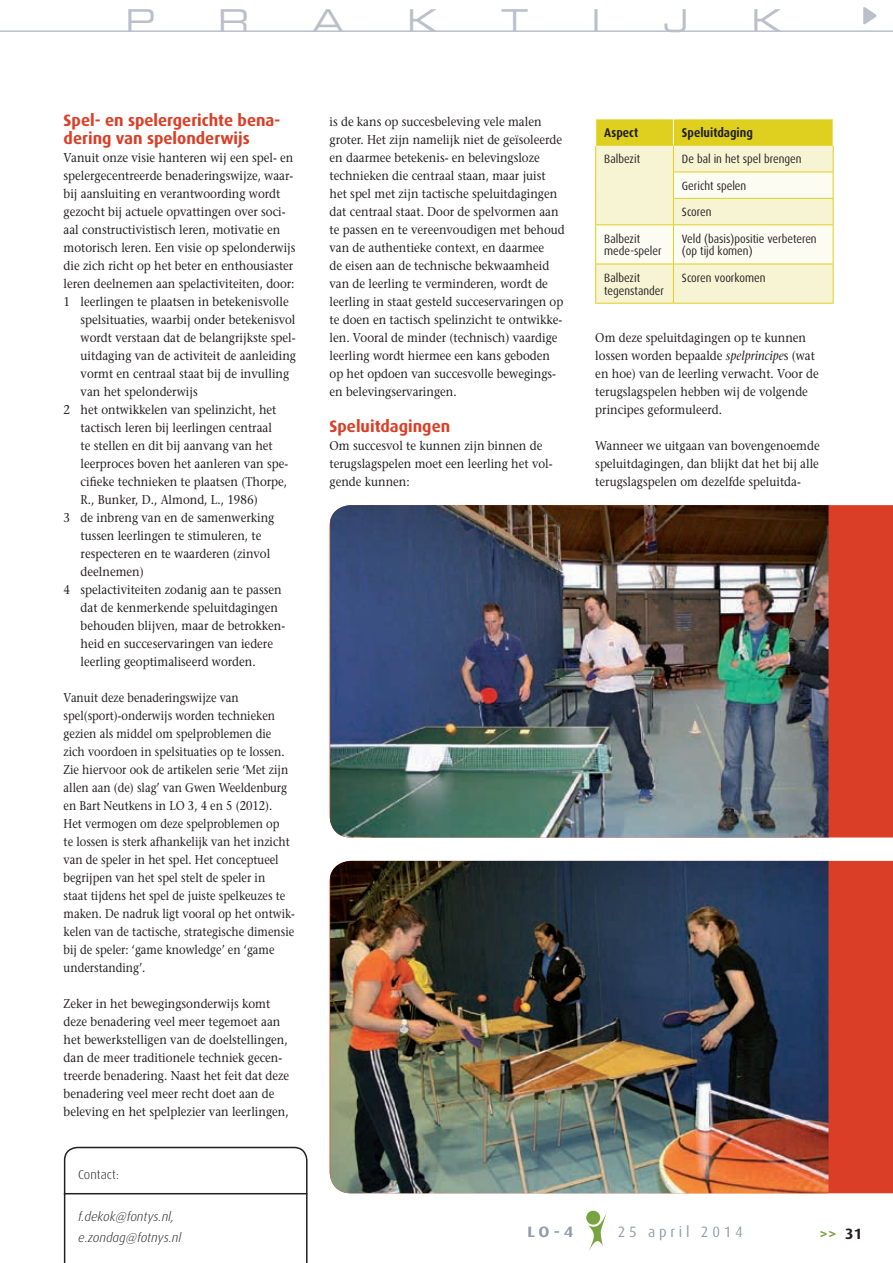
<style>
.page{position:relative;width:893px;height:1263px;background:#fff}
.page>*{position:absolute;margin:0;border:0;box-sizing:border-box;transform-origin:0 0}
.t1{font:31.5px "Eurostile Extended Two";color:#babfca}
.t2{font:700 16.5px/18px "Dax";color:#da3e26}
.t3{font:15px "Dax";letter-spacing:.26em;color:#959bab;scale:.96 1}
.t4{font:700 15px "Dax Wide";color:#959bab}
.t5{font:700 15px "Dax";color:#78a341}
.t6{font:12.75px/18px "Stone Serif";color:#231f20;scale:.9 1}
.t7{font:12.75px/18px "Stone Serif";color:#231f20;scale:.87 1}
.t8{font:italic 300 12.75px/21px "Dax";color:#231f20}
.t9{font:700 12.75px "Dax";color:#231f20;scale:.9 1}
.t10{font:300 12.75px "Dax";color:#231f20}
.t11{font:12px/12.8px "Dax";color:#231f20;scale:.9 1}
.s1{font-style:italic}
.s2{color:#231f20}
</style>
<div class="page">
<svg style="left:64px;top:1147px;width:244px;height:116px"></svg>
<hr style="left:64px;top:1193px;width:243px;height:1px;background:#231f20">
<svg style="left:0;top:7px;width:893px;height:25px"></svg>
<svg style="left:828px;top:505px;width:65px;height:332px;background:#d43e27"></svg>
<img style="left:330px;top:505px;width:498px;height:332px">
<svg style="left:828px;top:861px;width:65px;height:332px;background:#d33d28"></svg>
<img style="left:330px;top:861px;width:498px;height:332px">
<svg style="left:595px;top:119px;width:239px;height:184px"></svg>
<hr style="left:595px;top:224px;width:78px;height:1px;background:#dfd01f">
<hr style="left:595px;top:225px;width:1px;height:39px;background:#dfd01f">
<hr style="left:673px;top:224px;width:160px;height:1px;background:#dfd01f">
<hr style="left:673px;top:225px;width:1px;height:39px;background:#dfd01f">
<hr style="left:833px;top:225px;width:1px;height:39px;background:#dfd01f">
<hr style="left:595px;top:264px;width:78px;height:1px;background:#dfd01f">
<hr style="left:595px;top:264px;width:1px;height:39px;background:#dfd01f">
<hr style="left:673px;top:264px;width:160px;height:1px;background:#dfd01f">
<hr style="left:673px;top:264px;width:1px;height:39px;background:#dfd01f">
<hr style="left:833px;top:264px;width:1px;height:39px;background:#dfd01f">
<hr style="left:595px;top:303px;width:78px;height:1px;background:#dfd01f">
<hr style="left:673px;top:303px;width:160px;height:1px;background:#dfd01f">
<svg style="left:586px;top:1211px;width:14px;height:14px"></svg>
<svg style="left:588px;top:1212px;width:19px;height:39px"></svg>
<h1 class="t1" style="left:125px;top:-1px;width:31px">P</h1>
<h1 class="t1" style="left:218px;top:-1px;width:33px">R</h1>
<h1 class="t1" style="left:312px;top:-1px;width:33px">A</h1>
<h1 class="t1" style="left:407px;top:-1px;width:33px">K</h1>
<h1 class="t1" style="left:501px;top:-1px;width:29px">T</h1>
<h1 class="t1" style="left:591px;top:-1px;width:11px">I</h1>
<h1 class="t1" style="left:664px;top:-1px;width:26px">J</h1>
<h1 class="t1" style="left:752px;top:-1px;width:33px">K</h1>
<p class="t2" style="left:64px;top:111px;width:218px">Spel- en spelergerichte bena&shy;dering van spelonderwijs</p>
<p class="t6" style="left:64px;top:149px;width:257px">Vanuit onze visie hanteren wij een spel- en</p>
<p class="t6" style="left:64px;top:167px;width:257px">spelergecentreerde benaderingswijze, waar-</p>
<p class="t6" style="left:64px;top:185px;width:242px">bij aansluiting en verantwoording wordt</p>
<p class="t6" style="left:64px;top:203px;width:248px">gezocht bij actuele opvattingen over soci-</p>
<p class="t6" style="left:64px;top:221px;width:242px">aal constructivistisch leren, motivatie en</p>
<p class="t6" style="left:64px;top:239px;width:259px">motorisch leren. Een visie op spelonderwijs</p>
<p class="t6" style="left:64px;top:257px;width:257px">die zich richt op het beter en enthousiaster</p>
<p class="t6" style="left:64px;top:275px;width:258px">leren deelnemen aan spelactiviteiten, door:</p>
<p class="t6" style="left:64px;top:293px;width:252px">1 leerlingen te plaatsen in betekenisvolle</p>
<p class="t6" style="left:81px;top:311px;width:240px">spelsituaties, waarbij onder betekenisvol</p>
<p class="t6" style="left:81px;top:329px;width:240px">wordt verstaan dat de belangrijkste spel-</p>
<p class="t6" style="left:81px;top:347px;width:241px">uitdaging van de activiteit de aanleiding</p>
<p class="t6" style="left:81px;top:365px;width:233px">vormt en centraal staat bij de invulling</p>
<p class="t6" style="left:81px;top:383px;width:132px">van het spelonderwijs</p>
<p class="t6" style="left:64px;top:401px;width:238px">2 het ontwikkelen van spelinzicht, het</p>
<p class="t6" style="left:81px;top:419px;width:214px">tactisch leren bij leerlingen centraal</p>
<p class="t6" style="left:81px;top:437px;width:215px">te stellen en dit bij aanvang van het</p>
<p class="t6" style="left:81px;top:455px;width:232px">leerproces boven het aanleren van spe-</p>
<p class="t6" style="left:81px;top:473px;width:231px">cifieke technieken te plaatsen (Thorpe,</p>
<p class="t6" style="left:81px;top:491px;width:198px">R., Bunker, D., Almond, L., 1986)</p>
<p class="t6" style="left:64px;top:509px;width:236px">3 de inbreng van en de samenwerking</p>
<p class="t6" style="left:81px;top:527px;width:202px">tussen leerlingen te stimuleren, te</p>
<p class="t6" style="left:81px;top:545px;width:212px">respecteren en te waarderen (zinvol</p>
<p class="t6" style="left:81px;top:563px;width:72px">deelnemen)</p>
<p class="t6" style="left:64px;top:581px;width:244px">4 spelactiviteiten zodanig aan te passen</p>
<p class="t6" style="left:81px;top:599px;width:221px">dat de kenmerkende speluitdagingen</p>
<p class="t6" style="left:81px;top:617px;width:229px">behouden blijven, maar de betrokken-</p>
<p class="t6" style="left:81px;top:635px;width:215px">heid en succeservaringen van iedere</p>
<p class="t6" style="left:81px;top:653px;width:196px">leerling geoptimaliseerd worden.</p>
<p class="t7" style="left:64px;top:689px;width:267px">Vanuit deze benaderingswijze van spel(sport)-onderwijs worden technieken gezien als middel om spelproblemen die zich voordoen in spelsituaties op te lossen.<br>Zie hiervoor ook de artikelen serie ‘Met zijn allen aan (de) slag’ van Gwen Weeldenburg en Bart Neutkens in LO 3, 4 en 5 (2012).<br>Het vermogen om deze spelproblemen op<br>te lossen is sterk afhankelijk van het inzicht van de speler in het spel. Het conceptueel begrijpen van het spel stelt de speler in<br>staat tijdens het spel de juiste spelkeuzes te maken. De nadruk ligt vooral op het ontwik&shy;kelen van de tactische, strategische dimensie bij de speler: ‘game knowledge’ en ‘game understanding’.</p>
<p class="t6" style="left:64px;top:995px;width:252px">Zeker in het bewegingsonderwijs komt deze benadering veel meer tegemoet aan het bewerkstelligen van de doelstellingen, dan de meer traditionele techniek gecen&shy;treerde benadering. Naast het feit dat deze benadering veel meer recht doet aan de beleving en het spelplezier van leerlingen,</p>
<p class="t10" style="left:78px;top:1168px;width:42px">Contact:</p>
<p class="t8" style="left:78px;top:1206px;width:105px">f.dekok@fontys.nl, e.zondag@fotnys.nl</p>
<p class="t6" style="left:330px;top:113px;width:263px">is de kans op succesbeleving vele malen groter. Het zijn namelijk niet de geïsoleerde en daarmee betekenis- en belevingsloze technieken die centraal staan, maar juist het spel met zijn tactische speluitdagingen dat centraal staat. Door de spelvormen aan te passen en te vereenvoudigen met behoud van de authentieke context, en daarmee<br>de eisen aan de technische bekwaamheid van de leerling te verminderen, wordt de leerling in staat gesteld succeservaringen op te doen en tactisch spelinzicht te ontwikke&shy;len. Vooral de minder (technisch) vaardige leerling wordt hiermee een kans geboden op het opdoen van succesvolle bewegings&shy;en belevingservaringen.</p>
<p class="t2" style="left:330px;top:417px;width:122px">Speluitdagingen</p>
<p class="t6" style="left:330px;top:437px;width:249px">Om succesvol te kunnen zijn binnen de terugslagspelen moet een leerling het vol&shy;gende kunnen:</p>
<p class="t9" style="left:604px;top:126px;width:39px">Aspect</p>
<p class="t9" style="left:682px;top:126px;width:80px">Speluitdaging</p>
<p class="t11" style="left:604px;top:153px;width:41px">Balbezit</p>
<p class="t11" style="left:682px;top:153px;width:134px">De bal in het spel brengen</p>
<p class="t11" style="left:682px;top:179px;width:73px">Gericht spelen</p>
<p class="t11" style="left:682px;top:206px;width:34px">Scoren</p>
<p class="t11" style="left:604px;top:232px;width:65px">Balbezit mede-speler</p>
<p class="t11" style="left:682px;top:232px;width:151px">Veld (basis)positie verbeteren (op tijd komen)</p>
<p class="t11" style="left:604px;top:271px;width:68px">Balbezit tegenstander</p>
<p class="t11" style="left:682px;top:271px;width:94px">Scoren voorkomen</p>
<p class="t6" style="left:595px;top:329px;width:250px">Om deze speluitdagingen op te kunnen lossen worden bepaalde <span class="s1">spelprincipe</span>s (wat en hoe) van de leerling verwacht. Voor de terugslagspelen hebben wij de volgende principes geformuleerd.</p>
<p class="t6" style="left:595px;top:437px;width:251px;text-align:justify">Wanneer we uitgaan van bovengenoemde speluitdagingen, dan blijkt dat het bij alle terugslagspelen om dezelfde speluitda-</p>
<p class="t4" style="left:528px;top:1223px;width:48px">LO-4</p>
<p class="t3" style="left:618px;top:1223px;width:132px">25 april 2014</p>
<p class="t5" style="left:819px;top:1225px;width:44px">&gt;&gt; <span class="s2">31</span></p>
</div>
